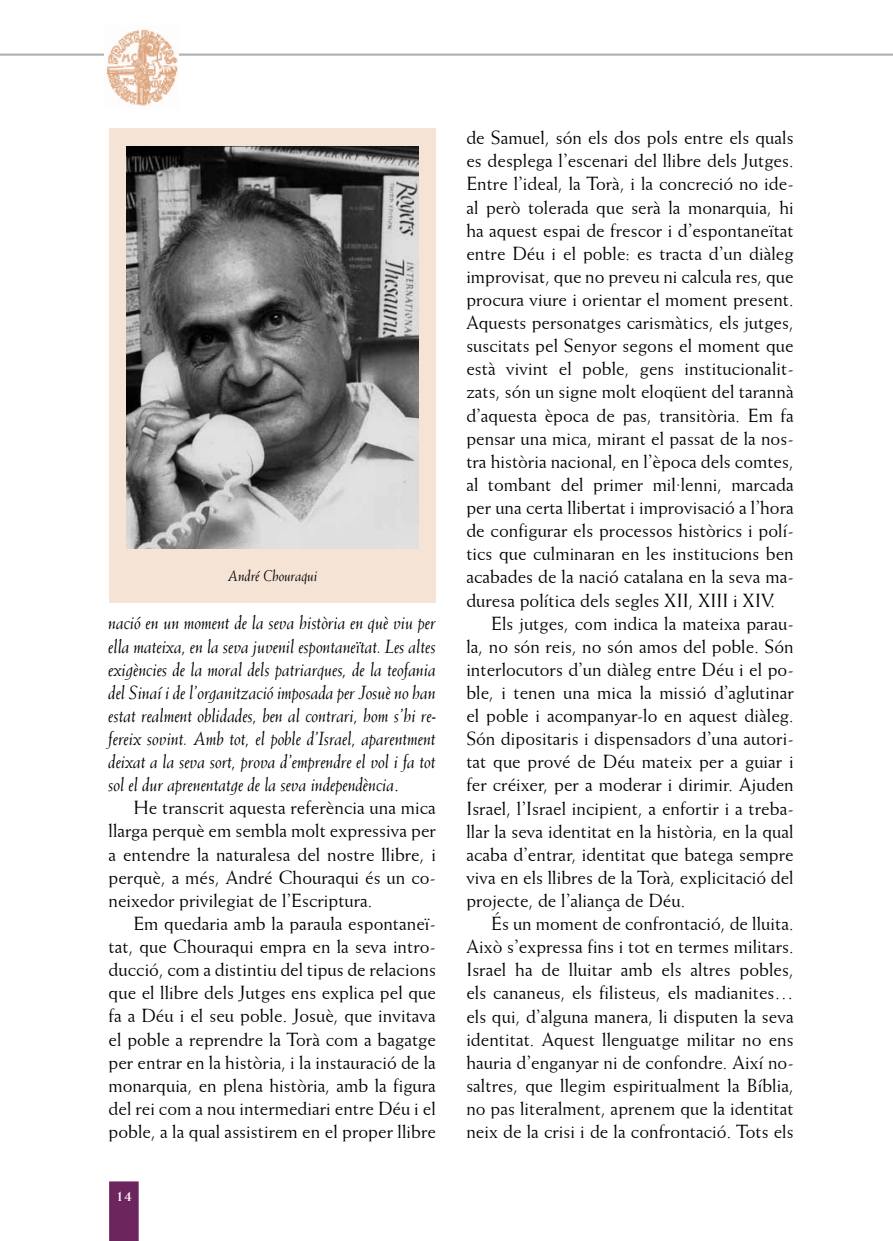
<style>
.page{position:relative;width:893px;height:1241px;background:#fff}
.page>*{position:absolute;margin:0;border:0;box-sizing:border-box;transform-origin:0 0}
.t1{font:19.25px/23.1px "Weiss BT";color:#000;text-align:justify}
.t2{font:italic 19.25px/23.1px "Weiss BT";color:#000;text-align:justify}
.t3{font:italic 15.75px "Weiss BT";color:#000}
.t4{font:700 15.75px "Weiss BT";color:#fff}
.s1{font-style:normal}
</style>
<div class="page">
<svg style="left:109px;top:1181px;width:30px;height:59px"></svg>
<hr style="left:0;top:54px;width:893px;height:1px;background:#b1b3b4">
<div style="left:110px;top:128px;width:326px;height:474px;background:#f5e3d6"></div>
<img style="left:127px;top:147px;width:291px;height:401px">
<img style="left:104px;top:29px;width:75px;height:77px">
<p class="t3" style="left:228px;top:565px;width:91px">André Chouraqui</p>
<p class="t2" style="left:109px;top:610px;width:329px">nació en un moment de la seva història en què viu per ella mateixa, en la seva juvenil espontaneïtat. Les altes exigències de la moral dels patriarques, de la teofania del Sinaí i de l’organització imposada per Josuè no han estat realment oblidades, ben al contrari, hom s’hi re&shy;fereix sovint. Amb tot, el poble d’Israel, aparentment deixat a la seva sort, prova d’emprendre el vol i fa tot sol el dur aprenentatge de la seva independència<span class="s1">.</span></p>
<p class="t1" style="left:109px;top:795px;width:329px;text-indent:25px">He transcrit aquesta referència una mica llarga perquè em sembla molt expressiva per a entendre la naturalesa del nostre llibre, i perquè, a més, André Chouraqui és un co&shy;neixedor privilegiat de l’Escriptura.</p>
<p class="t1" style="left:109px;top:911px;width:329px;text-indent:25px">Em quedaria amb la paraula espontaneï&shy;tat, que Chouraqui empra en la seva intro&shy;ducció, com a distintiu del tipus de relacions que el llibre dels Jutges ens explica pel que fa a Déu i el seu poble. Josuè, que invitava el poble a reprendre la Torà com a bagatge per entrar en la història, i la instauració de la monarquia, en plena història, amb la figura del rei com a nou intermediari entre Déu i el poble, a la qual assistirem en el proper llibre</p>
<p class="t4" style="left:116px;top:1185px;width:18px">14</p>
<p class="t1" style="left:466px;top:126px;width:329px">de Samuel, són els dos pols entre els quals</p>
<p class="t1" style="left:466px;top:149px;width:329px">es desplega l’escenari del llibre dels Jutges.</p>
<p class="t1" style="left:466px;top:172px;width:329px">Entre l’ideal, la Torà, i la concreció no ide-</p>
<p class="t1" style="left:466px;top:195px;width:329px">al però tolerada que serà la monarquia, hi</p>
<p class="t1" style="left:466px;top:218px;width:329px">ha aquest espai de frescor i d’espontaneïtat</p>
<p class="t1" style="left:466px;top:241px;width:329px">entre Déu i el poble: es tracta d’un diàleg</p>
<p class="t1" style="left:466px;top:264px;width:329px">improvisat, que no preveu ni calcula res, que</p>
<p class="t1" style="left:466px;top:287px;width:329px">procura viure i orientar el moment present.</p>
<p class="t1" style="left:466px;top:310px;width:329px">Aquests personatges carismàtics, els jutges,</p>
<p class="t1" style="left:466px;top:333px;width:329px">suscitats pel Senyor segons el moment que</p>
<p class="t1" style="left:466px;top:357px;width:329px">està vivint el poble, gens institucionalit-</p>
<p class="t1" style="left:466px;top:380px;width:329px">zats, són un signe molt eloqüent del tarannà</p>
<p class="t1" style="left:466px;top:403px;width:329px">d’aquesta època de pas, transitòria. Em fa</p>
<p class="t1" style="left:466px;top:426px;width:329px">pensar una mica, mirant el passat de la nos-</p>
<p class="t1" style="left:466px;top:449px;width:329px">tra història nacional, en l’època dels comtes,</p>
<p class="t1" style="left:466px;top:472px;width:329px">al tombant del primer mil·lenni, marcada</p>
<p class="t1" style="left:466px;top:495px;width:329px">per una certa llibertat i improvisació a l’hora</p>
<p class="t1" style="left:466px;top:518px;width:329px">de configurar els processos històrics i polí-</p>
<p class="t1" style="left:466px;top:541px;width:329px">tics que culminaran en les institucions ben</p>
<p class="t1" style="left:466px;top:564px;width:329px">acabades de la nació catalana en la seva ma-</p>
<p class="t1" style="left:466px;top:588px;width:310px">duresa política dels segles XII, XIII i XIV.</p>
<p class="t1" style="left:491px;top:611px;width:304px">Els jutges, com indica la mateixa parau-</p>
<p class="t1" style="left:466px;top:634px;width:329px">la, no són reis, no són amos del poble. Són</p>
<p class="t1" style="left:466px;top:657px;width:329px">interlocutors d’un diàleg entre Déu i el po-</p>
<p class="t1" style="left:466px;top:680px;width:329px">ble, i tenen una mica la missió d’aglutinar</p>
<p class="t1" style="left:466px;top:703px;width:329px">el poble i acompanyar-lo en aquest diàleg.</p>
<p class="t1" style="left:466px;top:726px;width:329px">Són dipositaris i dispensadors d’una autori-</p>
<p class="t1" style="left:466px;top:749px;width:329px">tat que prové de Déu mateix per a guiar i</p>
<p class="t1" style="left:466px;top:772px;width:329px">fer créixer, per a moderar i dirimir. Ajuden</p>
<p class="t1" style="left:466px;top:795px;width:329px">Israel, l’Israel incipient, a enfortir i a treba-</p>
<p class="t1" style="left:466px;top:819px;width:329px">llar la seva identitat en la història, en la qual</p>
<p class="t1" style="left:466px;top:842px;width:329px">acaba d’entrar, identitat que batega sempre</p>
<p class="t1" style="left:466px;top:865px;width:329px">viva en els llibres de la Torà, explicitació del</p>
<p class="t1" style="left:466px;top:888px;width:221px">projecte, de l’aliança de Déu.</p>
<p class="t1" style="left:491px;top:911px;width:304px">És un moment de confrontació, de lluita.</p>
<p class="t1" style="left:466px;top:934px;width:329px">Això s’expressa fins i tot en termes militars.</p>
<p class="t1" style="left:466px;top:957px;width:329px">Israel ha de lluitar amb els altres pobles,</p>
<p class="t1" style="left:466px;top:980px;width:329px">els cananeus, els filisteus, els madianites…</p>
<p class="t1" style="left:466px;top:1003px;width:329px">els qui, d’alguna manera, li disputen la seva</p>
<p class="t1" style="left:466px;top:1026px;width:329px">identitat. Aquest llenguatge militar no ens</p>
<p class="t1" style="left:466px;top:1050px;width:329px">hauria d’enganyar ni de confondre. Així no-</p>
<p class="t1" style="left:466px;top:1073px;width:329px">saltres, que llegim espiritualment la Bíblia,</p>
<p class="t1" style="left:466px;top:1096px;width:329px">no pas literalment, aprenem que la identitat</p>
<p class="t1" style="left:466px;top:1119px;width:329px">neix de la crisi i de la confrontació. Tots els</p>
</div>
